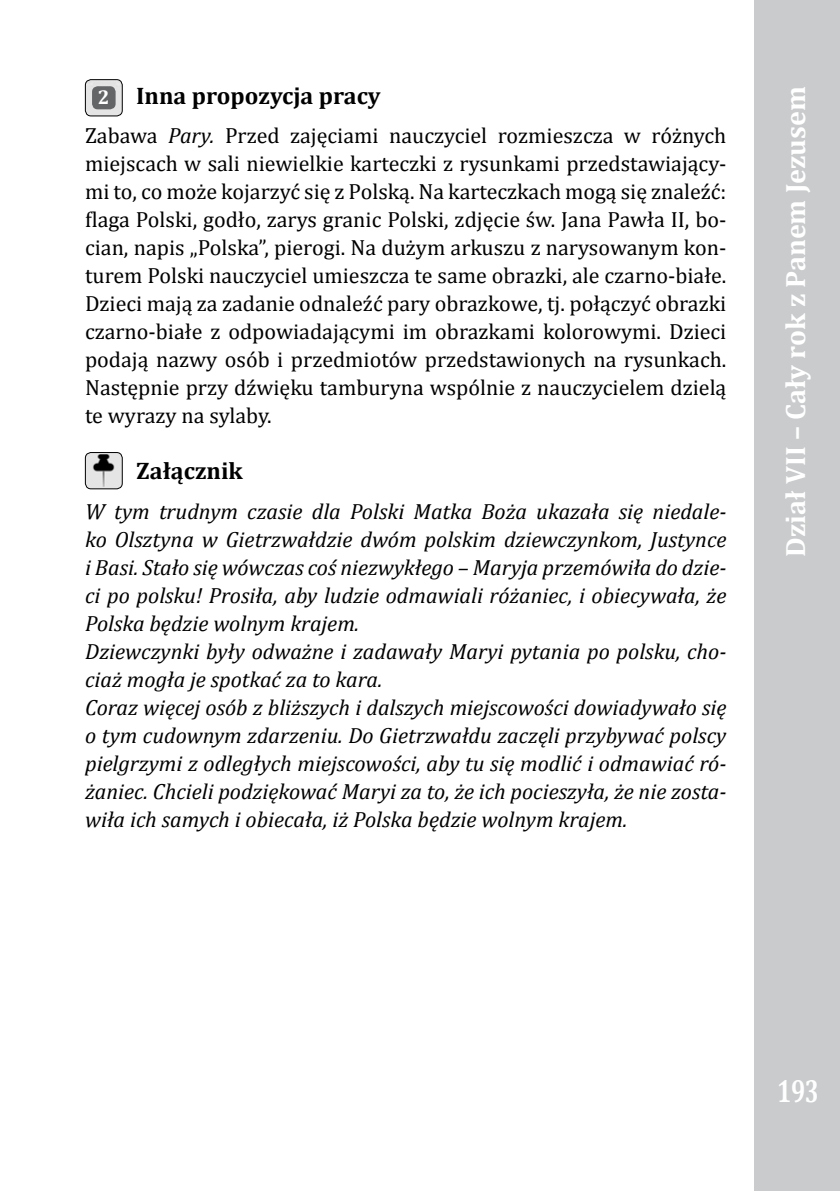
<style>
.page{position:relative;width:840px;height:1191px;background:#fff}
.page>*{position:absolute;margin:0;border:0;box-sizing:border-box;transform-origin:0 0}
.t1{font:700 32px "Cambria";color:#fff;scale:.75 1}
.t2{font:700 28px "Cambria";color:#fff}
.t3{font:700 24px "Cambria";color:#000}
.t4{font:italic 22px/28px "Cambria";color:#000}
.t5{font:22px/28px "Cambria";color:#000;text-align:justify}
.t6{font:700 20px "Cambria";color:#fff}
.s1{font-style:italic}
</style>
<div class="page">
<div style="left:754px;top:0;width:85px;height:1191px;background:#c9cbcc"></div>
<img style="left:85px;top:80px;width:37px;height:36px">
<div style="left:85px;top:79px;width:37px;height:37px;border:1px solid #000;border-radius:6px"></div>
<div style="left:92px;top:86px;width:23px;height:23px;background:#646567;border-radius:6px"></div>
<img style="left:85px;top:452px;width:37px;height:37px">
<div style="left:85px;top:452px;width:37px;height:37px;border:1px solid #000;border-radius:6px"></div>
<p class="t3" style="left:136px;top:79px;width:246px">Inna propozycja pracy</p>
<p class="t5" style="left:85px;top:121px;width:642px">Zabawa <span class="s1">Pary.</span> Przed zajęciami nauczyciel rozmieszcza w różnych miejscach w sali niewielkie karteczki z rysunkami przedstawiający&shy;mi to, co może kojarzyć się z Polską. Na karteczkach mogą się znaleźć: flaga Polski, godło, zarys granic Polski, zdjęcie św. Jana Pawła II, bo&shy;cian, napis „Polska”, pierogi. Na dużym arkuszu z narysowanym kon&shy;turem Polski nauczyciel umieszcza te same obrazki, ale czarno-białe.<br>Dzieci mają za zadanie odnaleźć pary obrazkowe, tj. połączyć obrazki czarno-białe z odpowiadającymi im obrazkami kolorowymi. Dzieci podają nazwy osób i przedmiotów przedstawionych na rysunkach.<br>Następnie przy dźwięku tamburyna wspólnie z nauczycielem dzielą te wyrazy na sylaby.</p>
<p class="t3" style="left:136px;top:454px;width:108px">Załącznik</p>
<p class="t4" style="left:85px;top:496px;width:642px">W tym trudnym czasie dla Polski Matka Boża ukazała się niedale&shy;ko Olsztyna w Gietrzwałdzie dwóm polskim dziewczynkom, Justynce i Basi. Stało się wówczas coś niezwykłego – Maryja przemówiła do dzie&shy;ci po polsku! Prosiła, aby ludzie odmawiali różaniec, i obiecywała, że Polska będzie wolnym krajem.<br>Dziewczynki były odważne i zadawały Maryi pytania po polsku, cho&shy;ciaż mogła je spotkać za to kara.<br>Coraz więcej osób z bliższych i dalszych miejscowości dowiadywało się o tym cudownym zdarzeniu. Do Gietrzwałdu zaczęli przybywać polscy pielgrzymi z odległych miejscowości, aby tu się modlić i odmawiać ró&shy;żaniec. Chcieli podziękować Maryi za to, że ich pocieszyła, że nie zosta&shy;wiła ich samych i obiecała, iż Polska będzie wolnym krajem.</p>
<p class="t6" style="left:98px;top:83px;width:13px">2</p>
<p class="t2" style="left:775px;top:556px;width:472px;rotate:-90deg">Dział VII – Cały rok z Panem Jezusem</p>
<h1 class="t1" style="left:776px;top:1068px;width:57px">193</h1>
</div>
